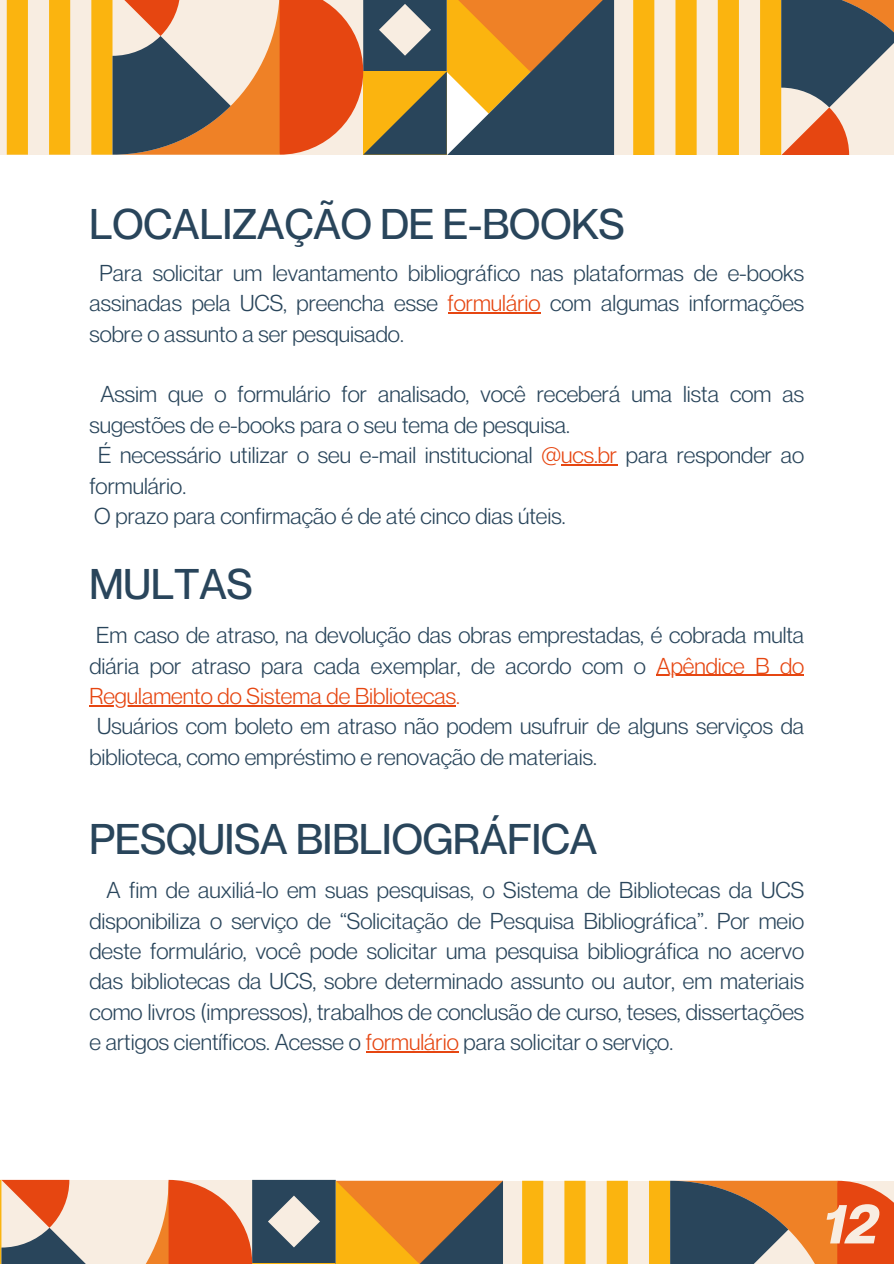
<style>
.page{position:relative;width:894px;height:1264px;background:#fff}
.page>*{position:absolute;margin:0;border:0;box-sizing:border-box;transform-origin:0 0}
.t1{font:italic 700 55.5px "Neue Montreal";color:#f8ede1}
.t2{font:500 42px "Neue Montreal";color:#29455b}
.t3{font:22.5px/30.3px "Neue Montreal";color:#29455b}
.t4{font:22.5px "Neue Montreal";color:#e64611}
.s1{color:#e64611}
</style>
<div class="page">
<div style="left:572px;top:0;width:321px;height:155px;background:#f8ede1"></div>
<svg style="left:0;top:0;width:614px;height:155px;background:#b18a5d"></svg>
<svg style="left:633px;top:0;width:260px;height:155px"></svg>
<div style="left:461px;top:1180px;width:432px;height:83px;background:#f8ede1"></div>
<svg style="left:0;top:1179px;width:503px;height:85px;background:#bf8e68"></svg>
<svg style="left:522px;top:1180px;width:371px;height:83px"></svg>
<hr style="left:447px;top:312px;width:93px;height:1px;background:#e64611">
<hr style="left:561px;top:464px;width:56px;height:1px;background:#e64611">
<hr style="left:366px;top:1051px;width:92px;height:1px;background:#e64611">
<hr style="left:656px;top:674px;width:148px;height:2px;background:#e64611">
<hr style="left:89px;top:705px;width:367px;height:1px;background:#e64611">
<p class="t2" style="left:89px;top:198px;width:536px">LOCALIZAÇÃO DE E-BOOKS</p>
<p class="t3" style="left:89px;top:257px;width:716px;text-align:justify;text-indent:10px">Para solicitar um levantamento bibliográfico nas plataformas de e-books assinadas pela UCS, preencha esse <span class="s1">formulário</span> com algumas informações sobre o assunto a ser pesquisado.</p>
<h1 class="t3" style="left:89px;top:379px;width:716px;text-indent:11px">Assim que o formulário for analisado, você receberá uma lista com as sugestões de e-books para o seu tema de pesquisa.</h1>
<p class="t3" style="left:89px;top:439px;width:716px;text-indent:9px">É necessário utilizar o seu e-mail institucional <span class="s1">@ucs.br</span> para responder ao formulário.</p>
<p class="t3" style="left:94px;top:500px;width:473px">O prazo para confirmação é de até cinco dias úteis.</p>
<p class="t2" style="left:89px;top:558px;width:165px">MULTAS</p>
<p class="t3" style="left:89px;top:619px;width:716px;text-indent:7px">Em caso de atraso, na devolução das obras emprestadas, é cobrada multa diária por atraso para cada exemplar, de acordo com o</p>
<p class="t4" style="left:656px;top:651px;width:149px">Apêndice B do</p>
<h1 class="t4" style="left:89px;top:682px;width:372px">Regulamento do Sistema de Bibliotecas.</h1>
<h1 class="t3" style="left:97px;top:711px;width:708px">Usuários com boleto em atraso não podem usufruir de alguns serviços da</h1>
<h1 class="t3" style="left:89px;top:741px;width:509px">biblioteca, como empréstimo e renovação de materiais.</h1>
<h1 class="t2" style="left:89px;top:813px;width:509px">PESQUISA BIBLIOGRÁFICA</h1>
<p class="t3" style="left:89px;top:874px;width:716px;text-align:justify;text-indent:17px">A fim de auxiliá-lo em suas pesquisas, o Sistema de Bibliotecas da UCS disponibiliza o serviço de “Solicitação de Pesquisa Bibliográfica”. Por meio deste formulário, você pode solicitar uma pesquisa bibliográfica no acervo das bibliotecas da UCS, sobre determinado assunto ou autor, em materiais como livros (impressos), trabalhos de conclusão de curso, teses, dissertações e artigos científicos. Acesse o <span class="s1">formulário</span> para solicitar o serviço.</p>
<p class="t1" style="left:823px;top:1189px;width:56px">12</p>
</div>
